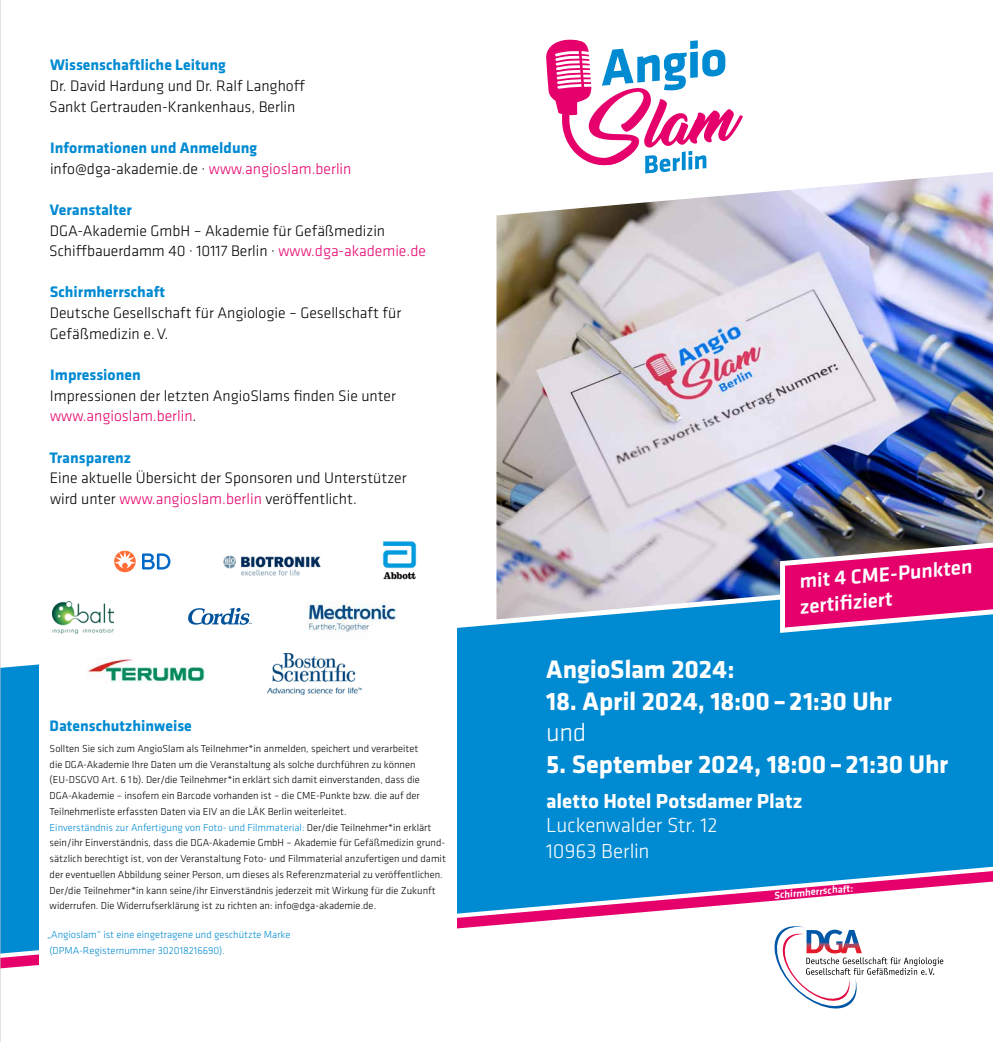
<style>
.page{position:relative;width:993px;height:1042px;background:#fff}
.page>*{position:absolute;margin:0;border:0;box-sizing:border-box;transform-origin:0 0}
.t1{font:700 26.25px "Klavika Basic";letter-spacing:-.005em;color:#fff}
.t2{font:300 26.25px "Klavika Basic";color:#fff}
.t3{font:300 21px/25.2px "Klavika Basic";letter-spacing:-.01em;color:#fff}
.t4{font:500 21px/25.2px "Klavika";color:#fff}
.t5{font:700 21px "Klavika Basic";color:#fff}
.t6{font:300 15.75px/20.7px "Klavika Basic";color:#000}
.t7{font:700 15.75px/20.7px "Klavika Basic";color:#008ad2}
.t8{font:300 10.5px/15.8px "Klavika Basic";color:#000}
.t9{font:300 10.5px/15.8px "Klavika Basic";color:#008ad2}
.t10{font:500 10.5px "Klavika Basic";color:#fff}
.s1{font-weight:300;color:#000}
.s2{font-weight:300;color:#e5006c}
.s3{color:#e5006c}
.s4{color:#008ad2}
</style>
<div class="page">
<div style="left:1px;top:601px;width:991px;height:270px;background:#008ad2"></div>
<svg style="left:1px;top:871px;width:991px;height:97px"></svg>
<div style="left:40px;top:617px;width:416px;height:378px;background:#fff"></div>
<img style="left:496px;top:172px;width:496px;height:447px">
<svg style="left:142px;top:553px;width:28px;height:16px"></svg>
<svg style="left:114px;top:551px;width:22px;height:21px"></svg>
<img style="left:88px;top:659px;width:117px;height:23px">
<img style="left:268px;top:653px;width:94px;height:41px">
<img style="left:223px;top:555px;width:98px;height:21px">
<img style="left:382px;top:541px;width:35px;height:39px">
<img style="left:52px;top:602px;width:61px;height:31px">
<svg style="left:188px;top:608px;width:64px;height:17px"></svg>
<img style="left:304px;top:601px;width:94px;height:31px">
<svg style="left:546px;top:39px;width:196px;height:135px"></svg>
<svg style="left:774px;top:926px;width:169px;height:82px"></svg>
<svg style="left:777px;top:535px;width:215px;height:100px;background:#b13c86"></svg>
<hr style="left:0;top:0;width:1px;height:1042px;background:#c6c6c6">
<h3 class="t7" style="left:50px;top:54px;width:177px">Wissenschaftliche Leitung</h3>
<h3 class="t6" style="left:49px;top:75px;width:257px">Dr. David Hardung und Dr. Ralf Langhoff<br>Sankt Gertrauden-Krankenhaus, Berlin</h3>
<h3 class="t7" style="left:50px;top:137px;width:303px">Informationen und Anmeldung <span class="s1">info@dga-akademie.de ·</span> <span class="s2">www.angioslam.berlin</span></h3>
<h3 class="t7" style="left:50px;top:199px;width:84px">Veranstalter</h3>
<h3 class="t6" style="left:49px;top:220px;width:378px">DGA-Akademie GmbH – Akademie für Gefäßmedizin<br>Schiffbauerdamm 40 · 10117 Berlin · <span class="s3">www.dga-akademie.de</span></h3>
<h3 class="t7" style="left:50px;top:281px;width:117px">Schirmherrschaft</h3>
<h3 class="t6" style="left:50px;top:302px;width:353px">Deutsche Gesellschaft für Angiologie – Gesellschaft für<br>Gefäßmedizin e.V.</h3>
<h3 class="t7" style="left:50px;top:364px;width:92px">Impressionen</h3>
<h3 class="t6" style="left:50px;top:385px;width:347px">Impressionen der letzten AngioSlams finden Sie unter <span class="s3">www.angioslam.berlin</span>.</h3>
<h3 class="t7" style="left:49px;top:446px;width:83px">Transparenz</h3>
<h3 class="t6" style="left:50px;top:468px;width:358px">Eine aktuelle Übersicht der Sponsoren und Unterstützer wird unter <span class="s3">www.angioslam.berlin</span> veröffentlicht.</h3>
<h3 class="t7" style="left:50px;top:715px;width:144px">Datenschutzhinweise</h3>
<p class="t8" style="left:50px;top:740px;width:397px">Sollten Sie sich zum AngioSlam als Teilnehmer*in anmelden, speichert und verarbeitet<br>die DGA-Akademie Ihre Daten um die Veranstaltung als solche durchführen zu können (EU-DSGVO Art. 6 1b). Der/die Teilnehmer*in erklärt sich damit einverstanden, dass die DGA-Akademie – insofern ein Barcode vorhanden ist – die CME-Punkte bzw. die auf der Teilnehmerliste erfassten Daten via EIV an die LÄK Berlin weiterleitet.<br><span class="s4">Einverständnis zur Anfertigung von Foto- und Filmmaterial:</span> Der/die Teilnehmer*in erklärt sein/ihr Einverständnis, dass die DGA-Akademie GmbH – Akademie für Gefäßmedizin grund&shy;sätzlich berechtigt ist, von der Veranstaltung Foto- und Filmmaterial anzufertigen und damit der eventuellen Abbildung seiner Person, um dieses als Referenzmaterial zu veröffentlichen.<br>Der/die Teilnehmer*in kann seine/ihr Einverständnis jederzeit mit Wirkung für die Zukunft widerrufen. Die Widerrufserklärung ist zu richten an: info@dga-akademie.de.</p>
<p class="t9" style="left:47px;top:926px;width:245px">„Angioslam“ ist eine eingetragene und geschützte Marke (DPMA-Registernummer 302018216690).</p>
<h2 class="t4" style="left:795px;top:569px;width:177px;rotate:-5deg">mit 4 CME-Punkten zertifi ziert</h2>
<h1 class="t1" style="left:546px;top:650px;width:190px">AngioSlam 2024:</h1>
<h1 class="t1" style="left:546px;top:682px;width:347px">18. April 2024, 18:00–21:30 Uhr</h1>
<h1 class="t2" style="left:546px;top:717px;width:42px">und</h1>
<h1 class="t1" style="left:546px;top:745px;width:403px">5. September 2024, 18:00–21:30 Uhr</h1>
<h2 class="t5" style="left:546px;top:786px;width:258px">aletto Hotel Potsdamer Platz</h2>
<h2 class="t3" style="left:546px;top:812px;width:173px">Luckenwalder Str. 12<br>10963 Berlin</h2>
<p class="t10" style="left:773px;top:888px;width:80px;rotate:-5deg">Schirmherrschaft:</p>
</div>
